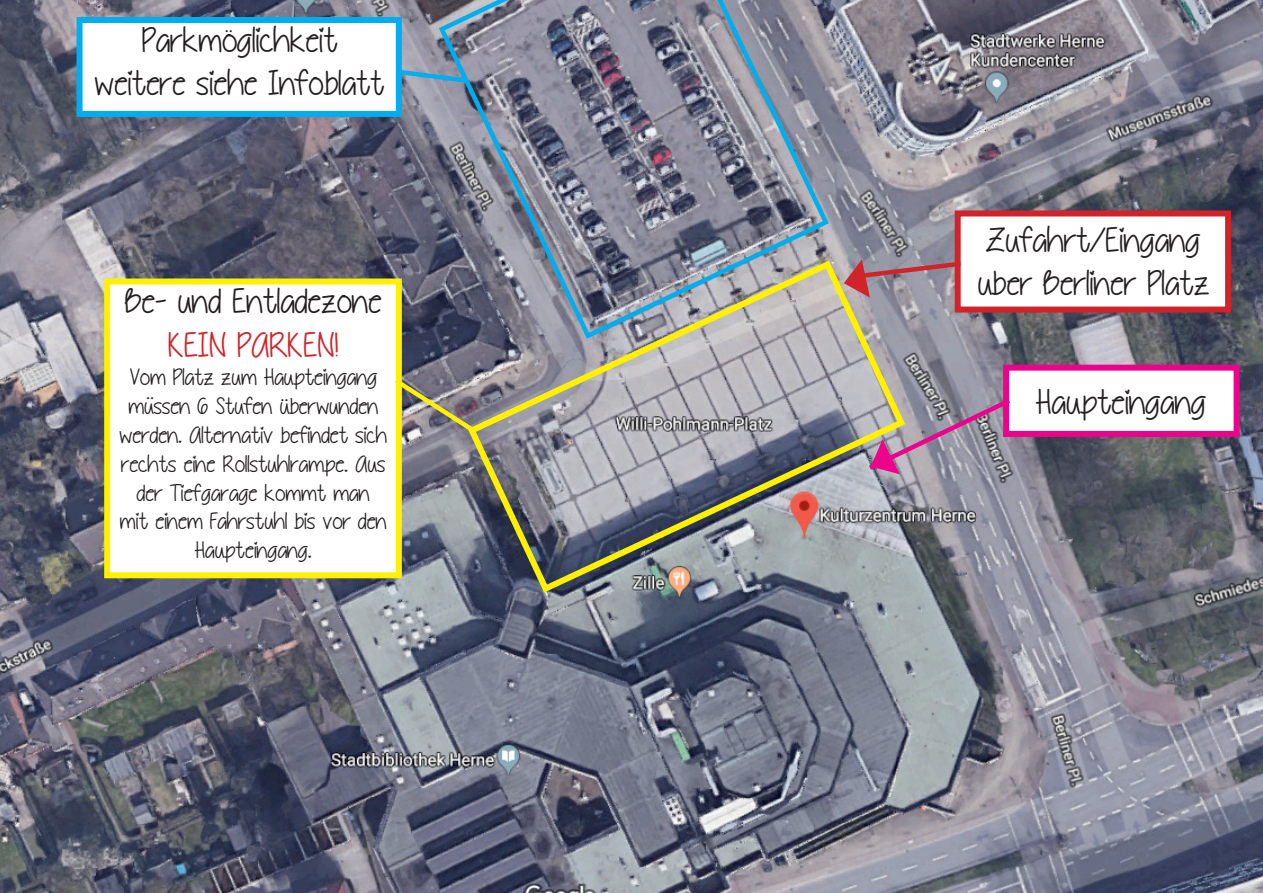
<style>
.page{position:relative;width:1263px;height:893px;background:#fff}
.page>*{position:absolute;margin:0;border:0;box-sizing:border-box;transform-origin:0 0}
.t1{font:36px/43.2px "Daddys Girl";color:#231f20}
.t2{font:36px "Daddys Girl";color:#d1232a}
.t3{font:24px/28.8px "Daddys Girl";color:#231f20;text-align:center}
.t4{font:18px "Minion Pro";color:#231f20}
</style>
<div class="page">
<img style="left:0;top:0;width:1263px;height:893px">
<div style="left:955px;top:210px;width:276px;height:103px;background:#fff;border:6px solid #d1232a"></div>
<svg style="left:909px;top:259px;width:53px;height:39px;background:#a7828d"></svg>
<svg style="left:436px;top:0;width:396px;height:342px;background:#7f8394"></svg>
<div style="left:1003px;top:365px;width:236px;height:72px;background:#fff;border:6px solid #ed028c"></div>
<svg style="left:909px;top:395px;width:106px;height:79px;background:#9f89a0"></svg>
<svg style="left:464px;top:257px;width:445px;height:339px;background:#969696"></svg>
<div style="left:107px;top:282px;width:292px;height:293px;background:#fff"></div>
<div style="left:104px;top:279px;width:298px;height:299px;border:6px solid #fff101"></div>
<svg style="left:394px;top:374px;width:86px;height:63px;background:#989277"></svg>
<div style="left:80px;top:20px;width:319px;height:94px;background:#fff"></div>
<div style="left:77px;top:17px;width:325px;height:100px;border:6px solid #00aeef"></div>
<svg style="left:397px;top:67px;width:76px;height:19px"></svg>
<h1 class="t1" style="left:94px;top:19px;width:291px;text-align:center">Parkmoglichkeit weitere siehe Infoblatt</h1>
<p class="t4" style="left:225px;top:14px;width:10px">..</p>
<h1 class="t1" style="left:125px;top:281px;width:258px">Be- und Entladezone</h1>
<h1 class="t2" style="left:168px;top:328px;width:172px">KEIN PARKEN!</h1>
<p class="t3" style="left:119px;top:364px;width:269px">Vom Platz zum Haupteingang mussen 6 Stufen uberwunden werden. Alternativ befindet sich rechts eine Rollstuhlrampe. Aus der Tiefgarage kommt man<br>mit einem Fahrstuhl bis vor den<br>Haupteingang.</p>
<p class="t4" style="left:146px;top:381px;width:10px">..</p>
<p class="t4" style="left:280px;top:383px;width:10px">..</p>
<h1 class="t1" style="left:977px;top:220px;width:233px">Zufahrt/Eingang uber Berliner Platz</h1>
<h1 class="t1" style="left:1036px;top:381px;width:171px">Haupteingang</h1>
</div>
